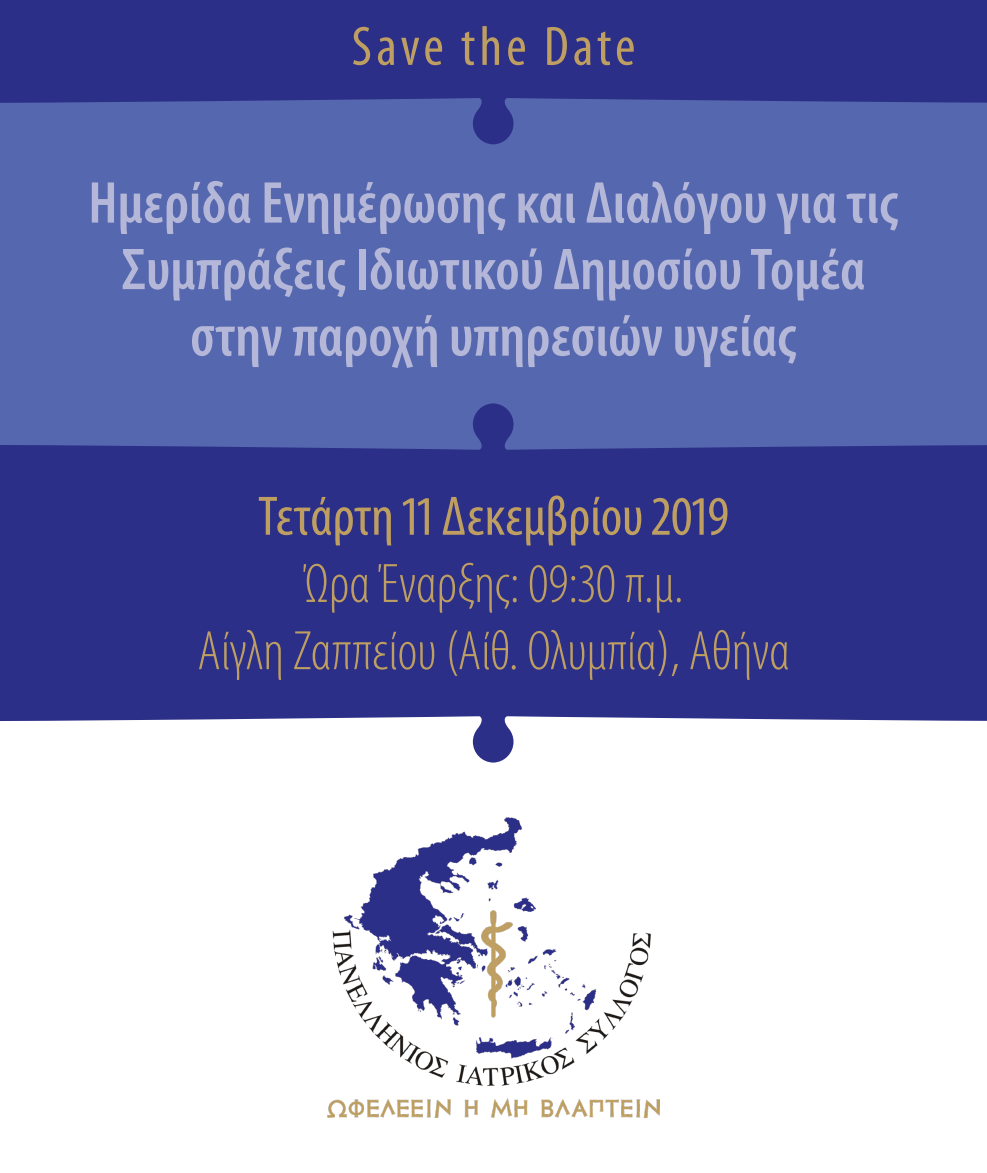
<style>
.page{position:relative;width:987px;height:1173px;background:#fff}
.page>*{position:absolute;margin:0;border:0;box-sizing:border-box;transform-origin:0 0}
.t1{font:600 condensed 59.5px "Myriad Pro";color:#b5b7d8}
.t2{font:300 condensed 56px "Myriad Pro";color:#be9f61}
.t3{font:condensed 56px "Myriad Pro";color:#be9f61}
.t4{font:condensed 56px "Myriad Pro";letter-spacing:.07em;color:#be9f61}
</style>
<div class="page">
<div style="left:0;top:73px;width:987px;height:465px;background:#5567ae"></div>
<svg style="left:0;top:403px;width:987px;height:197px;fill:#2c2f88"></svg>
<svg style="left:0;top:600px;width:987px;height:162px;fill:#2c2f88"></svg>
<svg style="left:0;top:0;width:987px;height:144px;fill:#2c2f88"></svg>
<img style="left:327px;top:817px;width:333px;height:300px">
<p class="t4" style="left:352px;top:16px;width:285px">Save the Date</p>
<p class="t1" style="left:88px;top:170px;width:812px">Ημερίδα Ενημέρωσης και Διαλόγου για τις</p>
<p class="t1" style="left:122px;top:237px;width:745px">Συμπράξεις Ιδιωτικού Δημοσίου Τομέα</p>
<p class="t1" style="left:190px;top:303px;width:608px">στην παροχή υπηρεσιών υγείας</p>
<p class="t3" style="left:258px;top:486px;width:473px">Τετάρτη 11 Δεκεμβρίου 2019</p>
<p class="t2" style="left:303px;top:553px;width:382px">Ώρα Έναρξης: 09:30 π.μ.</p>
<p class="t2" style="left:197px;top:621px;width:594px">Αίγλη Ζαππείου (Αίθ. Ολυμπία), Αθήνα</p>
</div>
